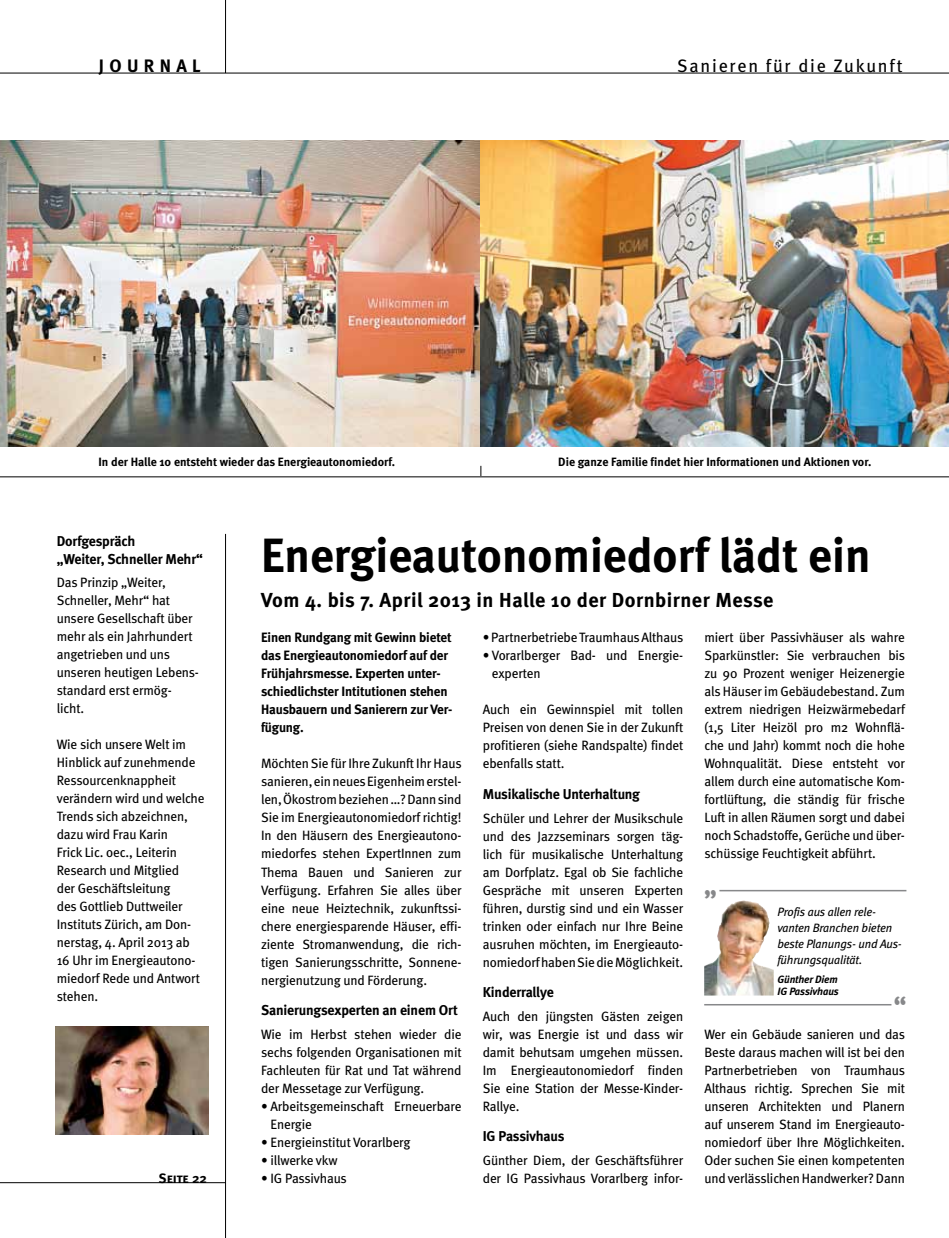
<style>
.page{position:relative;width:949px;height:1238px;background:#fff}
.page>*{position:absolute;margin:0;border:0;box-sizing:border-box;transform-origin:0 0}
.t1{font:700 48px "Meta";color:#000}
.t2{font:28.8px "Meta Bold Caps";color:#87888a;scale:.91 1}
.t3{font:700 20.25px "Meta";letter-spacing:.025em;color:#000}
.t4{font:18px "Meta";letter-spacing:.1em;color:#000}
.t5{font:700 18px "Meta";letter-spacing:.3em;color:#000}
.t6{font:700 14.25px/18px "Meta";letter-spacing:-.01em;color:#000}
.t7{font:13.5px/18px "Meta";letter-spacing:-.01em;color:#000;text-align:justify}
.t8{font:700 13.5px/18px "Meta";letter-spacing:-.01em;color:#000}
.t9{font:13.5px "Meta Bold Caps";letter-spacing:-.01em;color:#000}
.t10{font:italic 12.15px/15.9px "Meta";letter-spacing:-.01em;color:#000}
.t11{font:700 12px "Meta";color:#000}
.t12{font:italic 700 10.65px/12.5px "Meta";letter-spacing:-.01em;color:#000}
</style>
<div class="page">
<hr style="left:225px;top:534px;width:1px;height:703px;background:#000">
<hr style="left:0;top:1182px;width:225px;height:1px;background:#000">
<hr style="left:0;top:73px;width:948px;height:1px;background:#000">
<hr style="left:225px;top:0;width:1px;height:73px;background:#000">
<img style="left:0;top:140px;width:948px;height:306px">
<hr style="left:0;top:476px;width:948px;height:1px;background:#000">
<img style="left:704px;top:900px;width:69px;height:95px">
<hr style="left:719px;top:889px;width:187px;height:2px;background:#87888a">
<hr style="left:704px;top:1003px;width:187px;height:2px;background:#87888a">
<img style="left:55px;top:1026px;width:153px;height:108px">
<p class="t5" style="left:99px;top:55px;width:103px">Journal</p>
<p class="t4" style="left:677px;top:55px;width:227px">Sanieren für die Zukunft</p>
<p class="t11" style="left:98px;top:454px;width:298px">In der Halle 10 entsteht wieder das Energieautonomiedorf.</p>
<p class="t11" style="left:558px;top:454px;width:315px">Die ganze Familie findet hier Informationen und Aktionen vor.</p>
<p class="t6" style="left:57px;top:532px;width:148px">Dorfgespräch<br>„Weiter, Schneller Mehr“</p>
<p class="t7" style="left:57px;top:573px;width:144px;text-align:left">Das Prinzip „Weiter,<br>Schneller, Mehr“ hat unsere Gesellschaft über mehr als ein Jahrhundert angetrieben und uns unseren heutigen Lebens&shy;standard erst ermög&shy;licht.</p>
<p class="t7" style="left:57px;top:735px;width:149px;text-align:left">Wie sich unsere Welt im<br>Hinblick auf zunehmende<br>Ressourcenknappheit verändern wird und welche<br>Trends sich abzeichnen, dazu wird Frau Karin<br>Frick Lic. oec., Leiterin<br>Research und Mitglied<br>der Geschäftsleitung<br>des Gottlieb Duttweiler<br>Instituts Zürich, am Don&shy;nerstag, 4. April 2013 ab<br>16 Uhr im Energieautono&shy;miedorf Rede und Antwort stehen.</p>
<p class="t9" style="left:159px;top:1170px;width:50px">Seite 22</p>
<p class="t1" style="left:261px;top:527px;width:611px">Energieautonomiedorf lädt ein</p>
<p class="t3" style="left:261px;top:587px;width:514px">Vom 4. bis 7. April 2013 in Halle 10 der Dornbirner Messe</p>
<p class="t8" style="left:261px;top:628px;width:193px">Einen Rundgang mit Gewinn bietet das Energieautonomiedorf auf der<br>Frühjahrsmesse. Experten unter&shy;schiedlichster Intitutionen stehen<br>Hausbauern und Sanierern zur Ver&shy;fügung.</p>
<p class="t7" style="left:261px;top:754px;width:202px">Möchten Sie für Ihre Zukunft Ihr Haus sanieren, ein neues Eigenheim erstel&shy;len, Ökostrom beziehen …? Dann sind Sie im Energieautonomiedorf richtig!<br>In den Häusern des Energieautono&shy;miedorfes stehen ExpertInnen zum Thema Bauen und Sanieren zur Verfügung. Erfahren Sie alles über eine neue Heiztechnik, zukunftssi&shy;chere energiesparende Häuser, effi&shy;ziente Stromanwendung, die rich&shy;tigen Sanierungsschritte, Sonnene&shy;nergienutzung und Förderung.</p>
<p class="t6" style="left:261px;top:1000px;width:198px">Sanierungsexperten an einem Ort</p>
<p class="t7" style="left:261px;top:1024px;width:202px">Wie im Herbst stehen wieder die sechs folgenden Organisationen mit Fachleuten für Rat und Tat während der Messetage zur Verfügung.</p>
<p class="t7" style="left:270px;top:1096px;width:192px;text-indent:-9px">• Arbeitsgemeinschaft Erneuerbare<br>Energie</p>
<p class="t7" style="left:261px;top:1132px;width:151px">• Energieinstitut Vorarlberg</p>
<p class="t7" style="left:261px;top:1150px;width:78px">• illwerke vkw</p>
<p class="t7" style="left:261px;top:1168px;width:87px">• IG Passivhaus</p>
<p class="t7" style="left:482px;top:628px;width:202px">• Partnerbetriebe Traumhaus Althaus</p>
<p class="t7" style="left:492px;top:646px;width:191px;text-indent:-9px">• Vorarlberger Bad- und Energie&shy;experten</p>
<p class="t7" style="left:482px;top:700px;width:202px">Auch ein Gewinnspiel mit tollen Preisen von denen Sie in der Zukunft profitieren (siehe Randspalte) findet ebenfalls statt.</p>
<p class="t6" style="left:482px;top:784px;width:159px">Musikalische Unterhaltung</p>
<p class="t7" style="left:482px;top:808px;width:202px">Schüler und Lehrer der Musikschule und des Jazzseminars sorgen täg&shy;lich für musikalische Unterhaltung am Dorfplatz. Egal ob Sie fachliche Gespräche mit unseren Experten führen, durstig sind und ein Wasser trinken oder einfach nur Ihre Beine ausruhen möchten, im Energieauto&shy;nomiedorf haben Sie die Möglichkeit.</p>
<p class="t6" style="left:482px;top:982px;width:73px">Kinderrallye</p>
<p class="t7" style="left:482px;top:1006px;width:202px">Auch den jüngsten Gästen zeigen wir, was Energie ist und dass wir damit behutsam umgehen müssen.<br>Im Energieautonomiedorf finden Sie eine Station der Messe-Kinder-Rallye.</p>
<p class="t6" style="left:482px;top:1126px;width:83px">IG Passivhaus</p>
<p class="t7" style="left:482px;top:1150px;width:202px">Günther Diem, der Geschäftsführer der IG Passivhaus Vorarlberg infor-</p>
<p class="t7" style="left:704px;top:628px;width:202px">miert über Passivhäuser als wahre Sparkünstler: Sie verbrauchen bis zu 90 Prozent weniger Heizenergie als Häuser im Gebäudebestand. Zum extrem niedrigen Heizwärmebedarf (1,5 Liter Heizöl pro m2 Wohnflä&shy;che und Jahr) kommt noch die hohe Wohnqualität. Diese entsteht vor allem durch eine automatische Kom&shy;fortlüftung, die ständig für frische Luft in allen Räumen sorgt und dabei noch Schadstoffe, Gerüche und über&shy;schüssige Feuchtigkeit abführt.</p>
<p class="t2" style="left:716px;top:904px;width:15px;rotate:-180deg">“</p>
<p class="t10" style="left:777px;top:903px;width:126px">Profis aus allen rele&shy;vanten Branchen bieten beste Planungs- und Aus&shy;führungsqualität.</p>
<p class="t12" style="left:777px;top:972px;width:63px">Günther Diem<br>IG Passivhaus</p>
<p class="t2" style="left:893px;top:990px;width:15px">“</p>
<p class="t7" style="left:704px;top:1024px;width:202px">Wer ein Gebäude sanieren und das Beste daraus machen will ist bei den Partnerbetrieben von Traumhaus Althaus richtig. Sprechen Sie mit unseren Architekten und Planern auf unserem Stand im Energieauto&shy;nomiedorf über Ihre Möglichkeiten.<br>Oder suchen Sie einen kompetenten und verlässlichen Handwerker? Dann</p>
</div>
